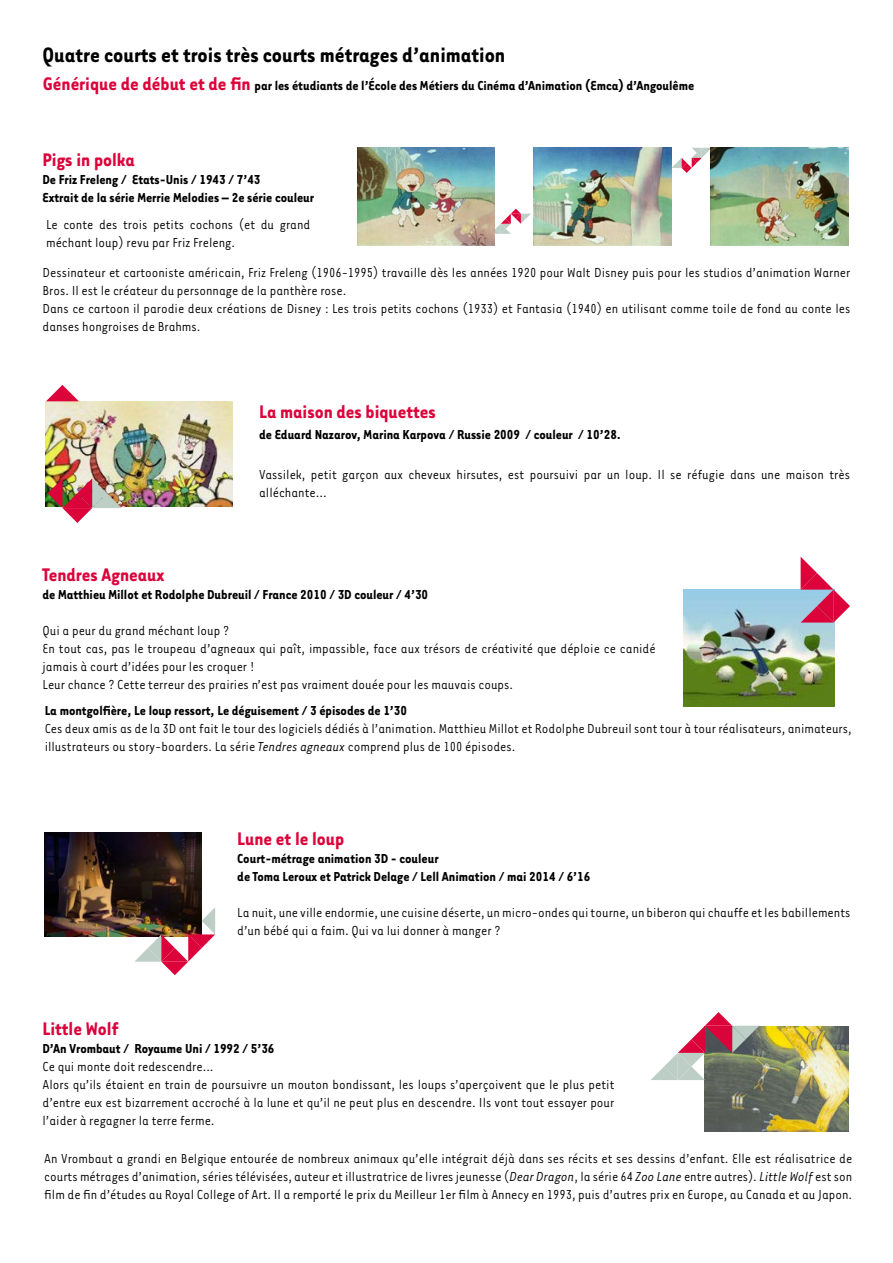
<style>
.page{position:relative;width:893px;height:1263px;background:#fff}
.page>*{position:absolute;margin:0;border:0;box-sizing:border-box;transform-origin:0 0}
.t1{font:700 24px "Tarzana Narrow";color:#000}
.t2{font:700 21px "Tarzana Narrow";color:#dc023a}
.t3{font:15px/18px "Tarzana Narrow";color:#000}
.t4{font:700 15px/18px "Tarzana Narrow";color:#000}
.s1{font-size:21px;color:#dc023a}
.s2{font-style:italic}
</style>
<div class="page">
<img style="left:46px;top:401px;width:186px;height:105px">
<img style="left:683px;top:590px;width:151px;height:116px">
<svg style="left:801px;top:557px;width:49px;height:65px"></svg>
<img style="left:48px;top:478px;width:74px;height:45px">
<svg style="left:46px;top:385px;width:33px;height:16px"></svg>
<svg style="left:495px;top:209px;width:36px;height:25px"></svg>
<svg style="left:671px;top:148px;width:40px;height:25px"></svg>
<img style="left:357px;top:148px;width:138px;height:97px">
<img style="left:534px;top:148px;width:137px;height:97px">
<img style="left:711px;top:148px;width:137px;height:97px">
<img style="left:705px;top:1027px;width:143px;height:104px">
<img style="left:44px;top:833px;width:157px;height:104px">
<svg style="left:651px;top:1012px;width:108px;height:68px"></svg>
<img style="left:134px;top:907px;width:81px;height:68px">
<h1 class="t1" style="left:43px;top:40px;width:464px">Quatre courts et trois très courts métrages d’animation</h1>
<p class="t4" style="left:43px;top:76px;width:653px"><span class="s1">Générique de début et de fin</span> par les étudiants de l’École des Métiers du Cinéma d’Animation (Emca) d’Angoulême</p>
<h2 class="t2" style="left:43px;top:146px;width:94px">Pigs in polka</h2>
<p class="t4" style="left:43px;top:169px;width:273px">De Friz Freleng / Etats-Unis / 1943 / 7’43<br>Extrait de la série Merrie Melodies – 2e série couleur</p>
<p class="t3" style="left:46px;top:215px;width:266px">Le conte des trois petits cochons (et du grand méchant loup) revu par Friz Freleng.</p>
<p class="t3" style="left:43px;top:263px;width:809px">Dessinateur et cartooniste américain, Friz Freleng (1906-1995) travaille dès les années 1920 pour Walt Disney puis pour les studios d’animation Warner Bros. Il est le créateur du personnage de la panthère rose.<br>Dans ce cartoon il parodie deux créations de Disney : Les trois petits cochons (1933) et Fantasia (1940) en utilisant comme toile de fond au conte les danses hongroises de Brahms.</p>
<h2 class="t2" style="left:259px;top:398px;width:178px">La maison des biquettes</h2>
<p class="t4" style="left:259px;top:425px;width:363px">de Eduard Nazarov, Marina Karpova / Russie 2009 / couleur / 10’28.</p>
<p class="t3" style="left:259px;top:465px;width:592px">Vassilek, petit garçon aux cheveux hirsutes, est poursuivi par un loup. Il se réfugie dans une maison très alléchante...</p>
<h2 class="t2" style="left:43px;top:561px;width:123px">Tendres Agneaux</h2>
<p class="t4" style="left:43px;top:584px;width:387px">de Matthieu Millot et Rodolphe Dubreuil / France 2010 / 3D couleur / 4’30</p>
<p class="t3" style="left:43px;top:620px;width:615px">Qui a peur du grand méchant loup ?<br>En tout cas, pas le troupeau d’agneaux qui paît, impassible, face aux trésors de créativité que déploie ce canidé jamais à court d’idées pour les croquer !<br>Leur chance ? Cette terreur des prairies n’est pas vraiment douée pour les mauvais coups.</p>
<p class="t4" style="left:45px;top:701px;width:364px">La montgolfière, Le loup ressort, Le déguisement / 3 épisodes de 1’30</p>
<p class="t3" style="left:45px;top:719px;width:809px">Ces deux amis as de la 3D ont fait le tour des logiciels dédiés à l’animation. Matthieu Millot et Rodolphe Dubreuil sont tour à tour réalisateurs, animateurs, illustrateurs ou story-boarders. La série <span class="s2">Tendres agneaux</span> comprend plus de 100 épisodes.</p>
<h2 class="t2" style="left:237px;top:825px;width:109px">Lune et le loup</h2>
<p class="t4" style="left:237px;top:848px;width:355px">Court-métrage animation 3D - couleur<br>de Toma Leroux et Patrick Delage / Lell Animation / mai 2014 / 6’16</p>
<p class="t3" style="left:237px;top:902px;width:615px">La nuit, une ville endormie, une cuisine déserte, un micro-ondes qui tourne, un biberon qui chauffe et les babillements d’un bébé qui a faim. Qui va lui donner à manger ?</p>
<h2 class="t2" style="left:43px;top:1015px;width:77px">Little Wolf</h2>
<p class="t4" style="left:43px;top:1038px;width:234px">D’An Vrombaut / Royaume Uni / 1992 / 5’36</p>
<p class="t3" style="left:43px;top:1056px;width:573px">Ce qui monte doit redescendre...<br>Alors qu’ils étaient en train de poursuivre un mouton bondissant, les loups s’aperçoivent que le plus petit d’entre eux est bizarrement accroché à la lune et qu’il ne peut plus en descendre. Ils vont tout essayer pour l’aider à regagner la terre ferme.</p>
<p class="t3" style="left:44px;top:1149px;width:809px;text-align:justify">An Vrombaut a grandi en Belgique entourée de nombreux animaux qu’elle intégrait déjà dans ses récits et ses dessins d’enfant. Elle est réalisatrice de courts métrages d’animation, séries télévisées, auteur et illustratrice de livres jeunesse (<span class="s2">Dear Dragon</span>, la série 64 <span class="s2">Zoo Lane</span> entre autres)<span class="s2">. Little Wolf</span> est son film de fin d’études au Royal College of Art. Il a remporté le prix du Meilleur 1er film à Annecy en 1993, puis d’autres prix en Europe, au Canada et au Japon.</p>
</div>
